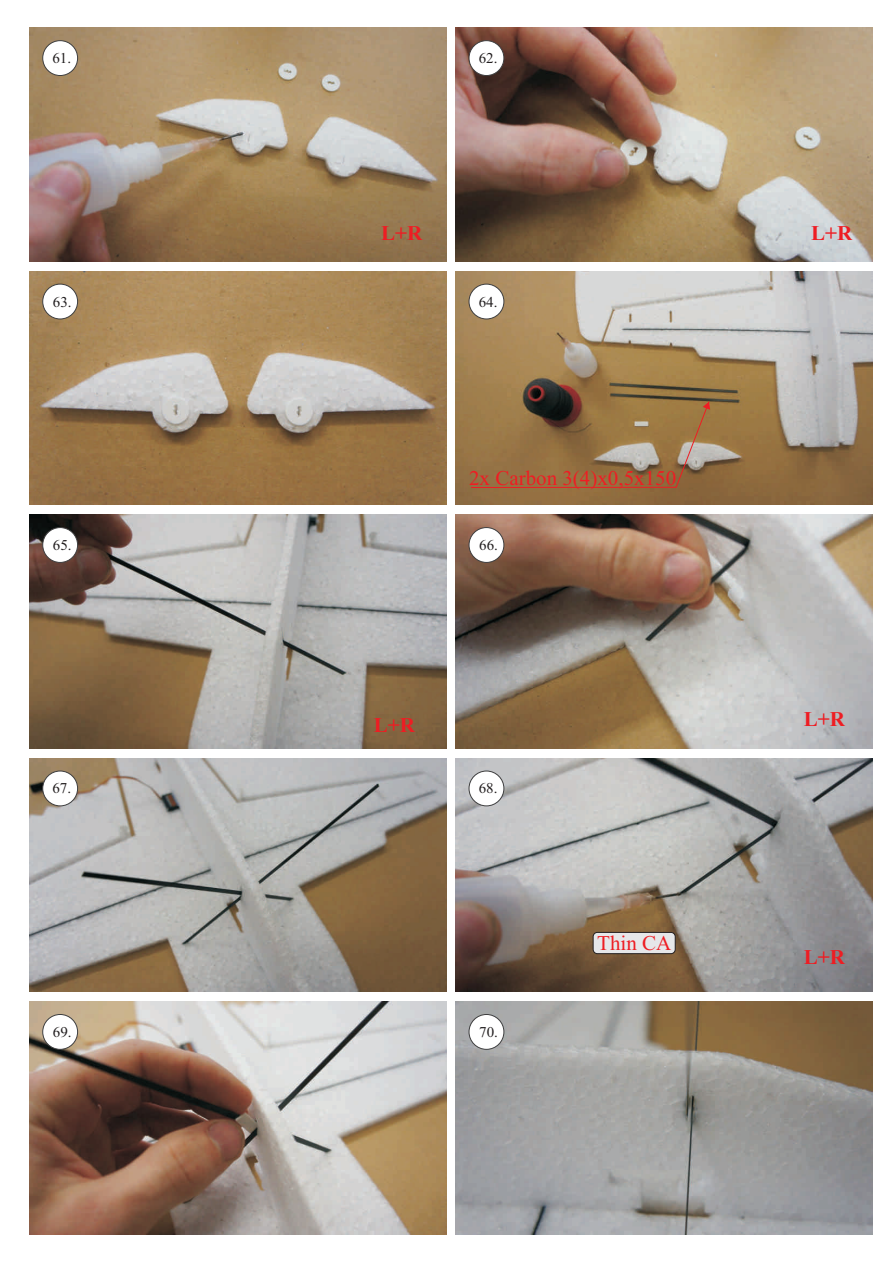
<style>
.page{position:relative;width:893px;height:1263px;background:#fff}
.page>*{position:absolute;margin:0;border:0;box-sizing:border-box;transform-origin:0 0}
.t1{font:21px "Times New Roman";color:#ee1d23}
.t2{font:700 21px "Times New Roman";color:#ee1d23}
.t3{font:15px "Times New Roman";color:#231f20}
</style>
<div class="page">
<img style="left:30px;top:28px;width:417px;height:233px">
<img style="left:456px;top:28px;width:416px;height:233px">
<img style="left:30px;top:271px;width:417px;height:233px">
<img style="left:456px;top:271px;width:416px;height:233px">
<img style="left:30px;top:515px;width:417px;height:233px">
<img style="left:456px;top:515px;width:416px;height:233px">
<img style="left:30px;top:758px;width:417px;height:233px">
<img style="left:456px;top:758px;width:416px;height:233px">
<img style="left:30px;top:1002px;width:417px;height:233px">
<img style="left:456px;top:1002px;width:416px;height:233px">
<div style="left:42px;top:40px;width:36px;height:36px;background:#fff;border:1px solid #3e3e3f;border-radius:50%"></div>
<div style="left:42px;top:284px;width:36px;height:35px;background:#fff;border:1px solid #3e3e3f;border-radius:50%"></div>
<div style="left:42px;top:527px;width:36px;height:36px;background:#fff;border:1px solid #3e3e3f;border-radius:50%"></div>
<div style="left:42px;top:1014px;width:36px;height:36px;background:#fff;border:1px solid #3e3e3f;border-radius:50%"></div>
<div style="left:469px;top:40px;width:35px;height:36px;background:#fff;border:1px solid #3e3e3f;border-radius:50%"></div>
<div style="left:469px;top:284px;width:35px;height:35px;background:#fff;border:1px solid #3e3e3f;border-radius:50%"></div>
<div style="left:469px;top:527px;width:35px;height:36px;background:#fff;border:1px solid #3e3e3f;border-radius:50%"></div>
<div style="left:469px;top:771px;width:35px;height:35px;background:#fff;border:1px solid #3e3e3f;border-radius:50%"></div>
<div style="left:469px;top:1014px;width:35px;height:36px;background:#fff;border:1px solid #3e3e3f;border-radius:50%"></div>
<div style="left:42px;top:771px;width:36px;height:35px;background:#fff;border:1px solid #3e3e3f;border-radius:50%"></div>
<div style="left:593px;top:932px;width:82px;height:22px;background:#e6e7e9;border:1px solid #231f20;border-radius:4px"></div>
<svg style="left:471px;top:401px;width:239px;height:87px;background:#947249"></svg>
<p class="t3" style="left:52px;top:53px;width:20px">61.</p>
<p class="t3" style="left:479px;top:53px;width:20px">62.</p>
<h1 class="t2" style="left:381px;top:226px;width:43px">L+R</h1>
<h1 class="t2" style="left:811px;top:226px;width:43px">L+R</h1>
<p class="t3" style="left:53px;top:296px;width:20px">63.</p>
<p class="t3" style="left:479px;top:296px;width:20px">64.</p>
<h1 class="t1" style="left:469px;top:470px;width:209px">2x Carbon 3(4)x0,5x150</h1>
<p class="t3" style="left:53px;top:540px;width:20px">65.</p>
<p class="t3" style="left:479px;top:540px;width:20px">66.</p>
<h1 class="t2" style="left:374px;top:717px;width:43px">L+R</h1>
<h1 class="t2" style="left:804px;top:712px;width:43px">L+R</h1>
<p class="t3" style="left:52px;top:783px;width:20px">67.</p>
<p class="t3" style="left:479px;top:783px;width:20px">68.</p>
<h1 class="t1" style="left:597px;top:935px;width:76px">Thin CA</h1>
<h1 class="t2" style="left:804px;top:950px;width:43px">L+R</h1>
<p class="t3" style="left:53px;top:1026px;width:20px">69.</p>
<p class="t3" style="left:479px;top:1026px;width:20px">70.</p>
</div>
